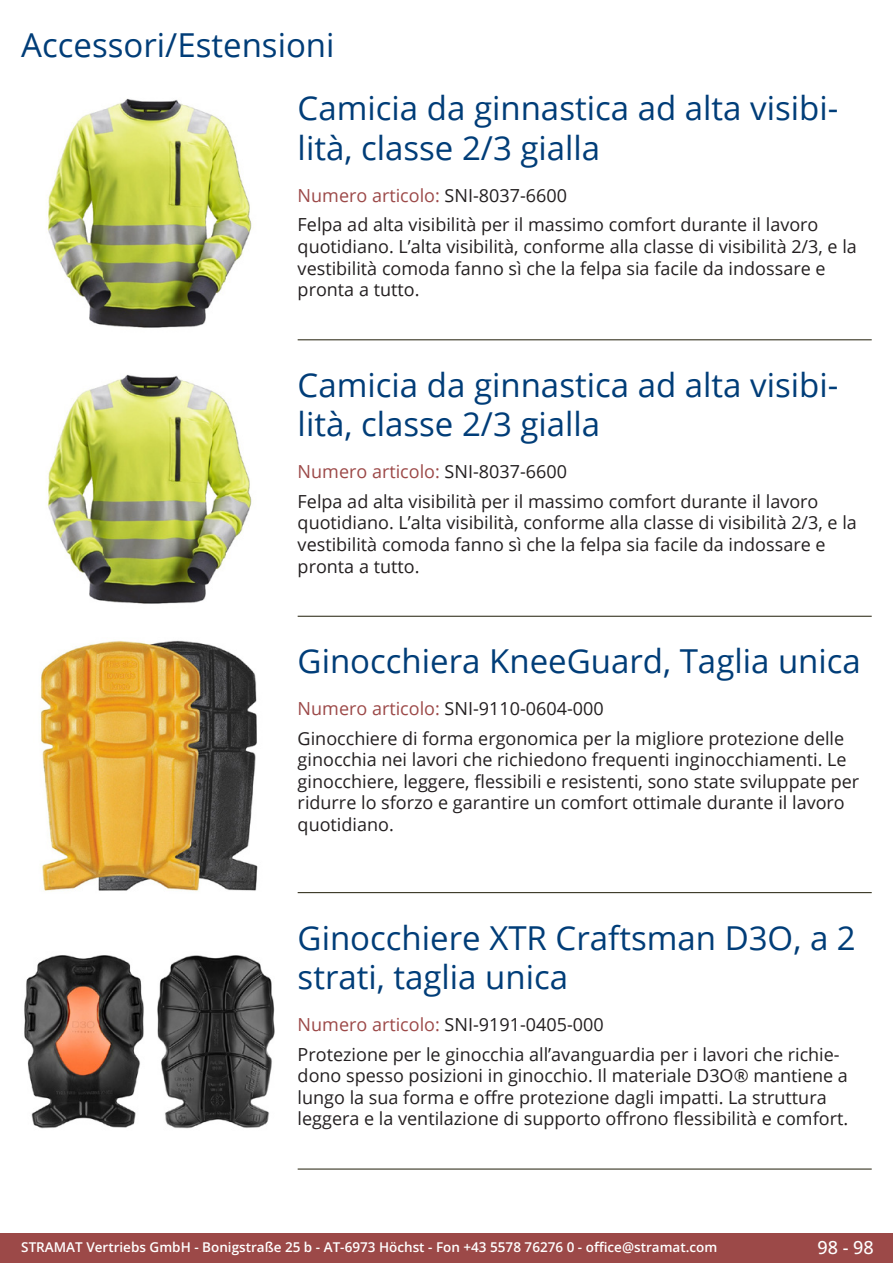
<style>
.page{position:relative;width:893px;height:1263px;background:#fff}
.page>*{position:absolute;margin:0;border:0;box-sizing:border-box;transform-origin:0 0}
.Produkttitel{font:33px/39.6px "Open Sans";color:#003d78}
.RastTitel{font:33px "Open Sans";color:#003d78}
.Beschreibung_Text{font:18px/21.6px "Open Sans";color:#231f20}
.TechDaten_Überschrif{font:18px "Open Sans";color:#231f20}
.TechDaten_Überschrif-2{font:18px "Open Sans";color:#9c4948}
.t1{font:500 18px "Open Sans";color:#fff}
.t2{font:600 13.5px "Open Sans";color:#fff}
.s1{color:#231f20}
.s2{color:#9c4948}
</style>
<div class="page">
<div style="left:0;top:1233px;width:893px;height:30px;background:#9c4948"></div>
<hr style="left:298px;top:340px;width:574px;height:1px;background:#201d08">
<hr style="left:298px;top:616px;width:574px;height:1px;background:#201d08">
<hr style="left:298px;top:892px;width:574px;height:1px;background:#201d08">
<hr style="left:298px;top:1169px;width:574px;height:1px;background:#201d08">
<img style="left:47px;top:98px;width:205px;height:230px">
<img style="left:47px;top:374px;width:205px;height:230px">
<img style="left:40px;top:640px;width:218px;height:252px">
<img style="left:24px;top:955px;width:251px;height:174px">
<p class="RastTitel" style="left:21px;top:22px;width:315px">Accessori/Estensioni</p>
<p class="Produkttitel" style="left:298px;top:88px;width:539px">Camicia da ginnastica ad alta visibi&shy;lità, classe 2/3 gialla</p>
<p class="TechDaten_Überschrif-2" style="left:298px;top:183px;width:271px">Numero articolo: <span class="s1">SNI-8037-6600</span></p>
<p class="Beschreibung_Text" style="left:298px;top:214px;width:561px">Felpa ad alta visibilità per il massimo comfort durante il lavoro quotidiano. L’alta visibilità, conforme alla classe di visibilità 2/3, e la vestibilità comoda fanno sì che la felpa sia facile da indossare e pronta a tutto.</p>
<p class="Produkttitel" style="left:298px;top:364px;width:539px">Camicia da ginnastica ad alta visibi&shy;lità, classe 2/3 gialla</p>
<p class="TechDaten_Überschrif-2" style="left:298px;top:459px;width:271px">Numero articolo: <span class="s1">SNI-8037-6600</span></p>
<p class="Beschreibung_Text" style="left:298px;top:490px;width:561px">Felpa ad alta visibilità per il massimo comfort durante il lavoro quotidiano. L’alta visibilità, conforme alla classe di visibilità 2/3, e la vestibilità comoda fanno sì che la felpa sia facile da indossare e pronta a tutto.</p>
<p class="Produkttitel" style="left:298px;top:640px;width:565px">Ginocchiera KneeGuard, Taglia unica</p>
<p class="TechDaten_Überschrif" style="left:298px;top:696px;width:308px"><span class="s2">Numero articolo:</span> SNI-9110-0604-000</p>
<p class="Beschreibung_Text" style="left:298px;top:727px;width:563px">Ginocchiere di forma ergonomica per la migliore protezione delle ginocchia nei lavori che richiedono frequenti inginocchiamenti. Le ginocchiere, leggere, flessibili e resistenti, sono state sviluppate per ridurre lo sforzo e garantire un comfort ottimale durante il lavoro quotidiano.</p>
<p class="Produkttitel" style="left:298px;top:917px;width:560px">Ginocchiere XTR Craftsman D3O, a 2 strati, taglia unica</p>
<p class="TechDaten_Überschrif" style="left:298px;top:1012px;width:308px"><span class="s2">Numero articolo:</span> SNI-9191-0405-000</p>
<p class="Beschreibung_Text" style="left:298px;top:1043px;width:552px">Protezione per le ginocchia all’avanguardia per i lavori che richie&shy;dono spesso posizioni in ginocchio. Il materiale D3O® mantiene a lungo la sua forma e offre protezione dagli impatti. La struttura leggera e la ventilazione di supporto offrono flessibilità e comfort.</p>
<p class="t2" style="left:21px;top:1238px;width:698px">STRAMAT Vertriebs GmbH - Bonigstraße 25 b - AT-6973 Höchst - Fon +43 5578 76276 0 - office@stramat.com</p>
<p class="t1" style="left:817px;top:1234px;width:58px">98 - 98</p>
</div>
